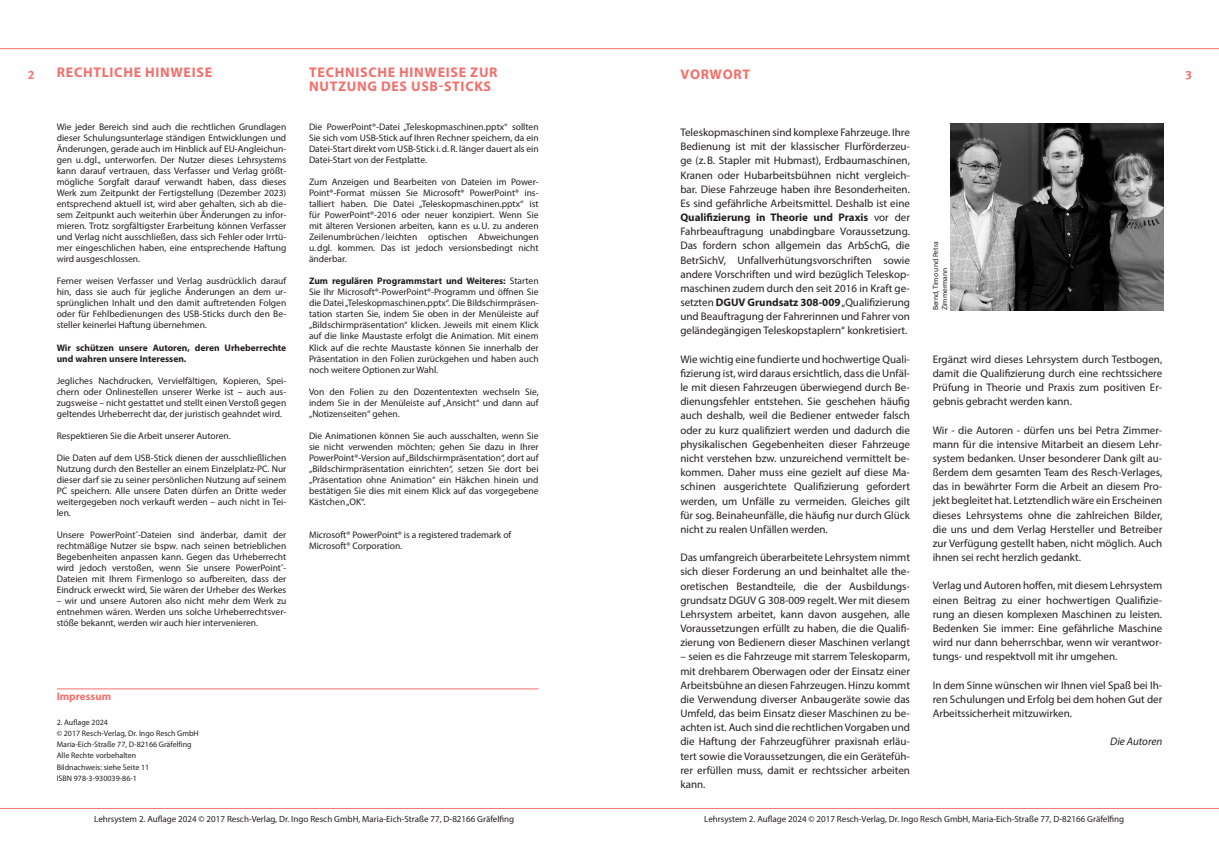
<style>
.page{position:relative;width:1219px;height:842px;background:#fff}
.page>*{position:absolute;margin:0;border:0;box-sizing:border-box;transform-origin:0 0}
.t1{font:700 14px/14.2px "Myriad Pro";letter-spacing:.05em;color:#f2706c}
.t2{font:700 12px "Meta Pro";color:#f2706c}
.t3{font:11px/14.2px "Myriad Pro";color:#231f20;text-align:justify}
.t4{font:italic 11px "Myriad Pro";color:#231f20}
.t5{font:700 11px "Myriad Pro";color:#f2706c}
.t6{font:9.5px/11px "Myriad Pro";color:#231f20;text-align:justify}
.t7{font:700 9.5px/11px "Myriad Pro";color:#231f20}
.t8{font:9px "Myriad Pro";color:#231f20}
.t9{font:8px/11px "Myriad Pro";color:#231f20}
.t10{font:7.5px/9px "Myriad Pro";color:#231f20}
.s1{font-weight:700}
</style>
<div class="page">
<hr style="left:0;top:808px;width:1219px;height:1px;background:#f2706c">
<hr style="left:0;top:48px;width:1219px;height:1px;background:#f2706c">
<hr style="left:57px;top:689px;width:482px;height:1px;background:#f2706c">
<img style="left:950px;top:123px;width:213px;height:187px">
<p class="t2" style="left:28px;top:66px;width:8px">2</p>
<h1 class="t1" style="left:57px;top:64px;width:157px">RECHTLICHE HINWEISE</h1>
<p class="t6" style="left:57px;top:121px;width:231px">Wie jeder Bereich sind auch die rechtlichen Grundlagen dieser Schulungsunterlage ständigen Entwicklungen und Änderungen, gerade auch im Hinblick auf EU-Angleichun&shy;gen u.dgl., unterworfen. Der Nutzer dieses Lehrsystems kann darauf vertrauen, dass Verfasser und Verlag größt&shy;mögliche Sorgfalt darauf verwandt haben, dass dieses Werk zum Zeitpunkt der Fertigstellung (Dezember 2023) entsprechend aktuell ist, wird aber gehalten, sich ab die&shy;sem Zeitpunkt auch weiterhin über Änderungen zu infor&shy;mieren. Trotz sorgfältigster Erarbeitung können Verfasser und Verlag nicht ausschließen, dass sich Fehler oder Irrtü&shy;mer eingeschlichen haben, eine entsprechende Haftung wird ausgeschlossen.</p>
<p class="t6" style="left:57px;top:276px;width:231px">Ferner weisen Verfasser und Verlag ausdrücklich darauf hin, dass sie auch für jegliche Änderungen an dem ur&shy;sprünglichen Inhalt und den damit auftretenden Folgen oder für Fehlbedienungen des USB-Sticks durch den Be&shy;steller keinerlei Haftung übernehmen.</p>
<p class="t7" style="left:57px;top:341px;width:231px">Wir schützen unsere Autoren, deren Urheberrechte und wahren unsere Interessen.</p>
<p class="t6" style="left:57px;top:375px;width:231px">Jegliches Nachdrucken, Vervielfältigen, Kopieren, Spei&shy;chern oder Onlinestellen unserer Werke ist – auch aus&shy;zugsweise – nicht gestattet und stellt einen Verstoß gegen geltendes Urheberrecht dar, der juristisch geahndet wird.</p>
<p class="t6" style="left:57px;top:430px;width:176px">Respektieren Sie die Arbeit unserer Autoren.</p>
<p class="t6" style="left:57px;top:452px;width:231px">Die Daten auf dem USB-Stick dienen der ausschließlichen Nutzung durch den Besteller an einem Einzelplatz-PC. Nur dieser darf sie zu seiner persönlichen Nutzung auf seinem PC speichern. Alle unsere Daten dürfen an Dritte weder weitergegeben noch verkauft werden – auch nicht in Tei&shy;len.</p>
<p class="t6" style="left:57px;top:529px;width:231px">Unsere PowerPoint<sup>®</sup>-Dateien sind änderbar, damit der rechtmäßige Nutzer sie bspw. nach seinen betrieblichen Begebenheiten anpassen kann. Gegen das Urheberrecht wird jedoch verstoßen, wenn Sie unsere PowerPoint<sup>®</sup>- Dateien mit Ihrem Firmenlogo so aufbereiten, dass der Eindruck erweckt wird, Sie wären der Urheber des Werkes</p>
<p class="t6" style="left:57px;top:595px;width:231px">– wir und unsere Autoren also nicht mehr dem Werk zu entnehmen wären. Werden uns solche Urheberrechtsver&shy;stöße bekannt, werden wir auch hier intervenieren.</p>
<h1 class="t1" style="left:309px;top:64px;width:190px">TECHNISCHE HINWEISE ZUR<br>NUTZUNG DES USB-STICKS</h1>
<p class="t6" style="left:309px;top:121px;width:231px">Die PowerPoint®-Datei „Teleskopmaschinen.pptx“ sollten Sie sich vom USB-Stick auf Ihren Rechner speichern, da ein Datei-Start direkt vom USB-Stick i.d.R. länger dauert als ein Datei-Start von der Festplatte.</p>
<p class="t6" style="left:309px;top:176px;width:231px">Zum Anzeigen und Bearbeiten von Dateien im Power-Point®-Format müssen Sie Microsoft® PowerPoint® ins&shy;talliert haben. Die Datei „Teleskopmaschinen.pptx“ ist für PowerPoint®-2016 oder neuer konzipiert. Wenn Sie mit älteren Versionen arbeiten, kann es u.U. zu anderen Zeilenumbrüchen/leichten optischen Abweichungen u.dgl. kommen. Das ist jedoch versionsbedingt nicht änderbar.</p>
<p class="t6" style="left:309px;top:276px;width:231px"><span class="s1">Zum regulären Programmstart und Weiteres:</span> Starten Sie Ihr Microsoft®-PowerPoint®-Programm und öffnen Sie die Datei „Teleskopmaschinen.pptx“. Die Bildschirmpräsen&shy;tation starten Sie, indem Sie oben in der Menüleiste auf „Bildschirmpräsentation“ klicken. Jeweils mit einem Klick auf die linke Maustaste erfolgt die Animation. Mit einem Klick auf die rechte Maustaste können Sie innerhalb der Präsentation in den Folien zurückgehen und haben auch noch weitere Optionen zur Wahl.</p>
<p class="t6" style="left:309px;top:386px;width:231px">Von den Folien zu den Dozententexten wechseln Sie, indem Sie in der Menüleiste auf „Ansicht“ und dann auf „Notizenseiten“ gehen.</p>
<p class="t6" style="left:309px;top:430px;width:231px">Die Animationen können Sie auch ausschalten, wenn Sie sie nicht verwenden möchten; gehen Sie dazu in Ihrer PowerPoint®-Version auf „Bildschirmpräsentation“, dort auf „Bildschirmpräsentation einrichten“, setzen Sie dort bei „Präsentation ohne Animation“ ein Häkchen hinein und bestätigen Sie dies mit einem Klick auf das vorgegebene Kästchen „OK“.</p>
<p class="t6" style="left:309px;top:529px;width:204px">Microsoft® PowerPoint® is a registered trademark of<br>Microsoft® Corporation.</p>
<p class="t5" style="left:57px;top:689px;width:56px">Impressum</p>
<p class="t9" style="left:57px;top:717px;width:144px">2. Auflage 2024<br>© 2017 Resch-Verlag, Dr. Ingo Resch GmbH<br>Maria-Eich-Straße 77, D-82166 Gräfelfing<br>Alle Rechte vorbehalten<br>Bildnachweis: siehe Seite 11<br>ISBN 978-3-930039-86-1</p>
<p class="t8" style="left:94px;top:813px;width:421px">Lehrsystem 2. Auflage 2024 © 2017 Resch-Verlag, Dr. Ingo Resch GmbH, Maria-Eich-Straße 77, D-82166 Gräfelfing</p>
<h1 class="t1" style="left:680px;top:67px;width:71px">VORWORT</h1>
<p class="t3" style="left:680px;top:125px;width:231px">Teleskopmaschinen sind komplexe Fahrzeuge. Ihre Bedienung ist mit der klassischer Flurförderzeu&shy;ge (z.B. Stapler mit Hubmast), Erdbaumaschinen, Kranen oder Hubarbeitsbühnen nicht vergleich&shy;bar. Diese Fahrzeuge haben ihre Besonderheiten.<br>Es sind gefährliche Arbeitsmittel. Deshalb ist eine <span class="s1">Qualifizierung in Theorie und Praxis</span> vor der Fahrbeauftragung unabdingbare Voraussetzung.<br>Das fordern schon allgemein das ArbSchG, die BetrSichV, Unfallverhütungsvorschriften sowie andere Vorschriften und wird bezüglich Teleskop&shy;maschinen zudem durch den seit 2016 in Kraft ge&shy;setzten <span class="s1">DGUV Grundsatz 308-009</span> „Qualifizierung und Beauftragung der Fahrerinnen und Fahrer von geländegängigen Teleskopstaplern“ konkretisiert.</p>
<p class="t3" style="left:680px;top:352px;width:231px">Wie wichtig eine fundierte und hochwertige Quali&shy;fizierung ist, wird daraus ersichtlich, dass die Unfäl&shy;le mit diesen Fahrzeugen überwiegend durch Be&shy;dienungsfehler entstehen. Sie geschehen häufig auch deshalb, weil die Bediener entweder falsch oder zu kurz qualifiziert werden und dadurch die physikalischen Gegebenheiten dieser Fahrzeuge nicht verstehen bzw. unzureichend vermittelt be&shy;kommen. Daher muss eine gezielt auf diese Ma&shy;schinen ausgerichtete Qualifizierung gefordert werden, um Unfälle zu vermeiden. Gleiches gilt für sog. Beinaheunfälle, die häufig nur durch Glück nicht zu realen Unfällen werden.</p>
<p class="t3" style="left:680px;top:550px;width:231px">Das umfangreich überarbeitete Lehrsystem nimmt sich dieser Forderung an und beinhaltet alle the&shy;oretischen Bestandteile, die der Ausbildungs&shy;grundsatz DGUV G 308-009 regelt. Wer mit diesem Lehrsystem arbeitet, kann davon ausgehen, alle Voraussetzungen erfüllt zu haben, die die Qualifi&shy;zierung von Bedienern dieser Maschinen verlangt</p>
<p class="t3" style="left:680px;top:649px;width:231px">– seien es die Fahrzeuge mit starrem Teleskoparm, mit drehbarem Oberwagen oder der Einsatz einer Arbeitsbühne an diesen Fahrzeugen. Hinzu kommt die Verwendung diverser Anbaugeräte sowie das Umfeld, das beim Einsatz dieser Maschinen zu be&shy;achten ist. Auch sind die rechtlichen Vorgaben und die Haftung der Fahrzeugführer praxisnah erläu&shy;tert sowie die Voraussetzungen, die ein Gerätefüh&shy;rer erfüllen muss, damit er rechtssicher arbeiten kann.</p>
<p class="t10" style="left:931px;top:310px;width:71px;rotate:-90deg">Bernd, Timo und Petra<br>Zimmermann</p>
<p class="t3" style="left:933px;top:352px;width:231px">Ergänzt wird dieses Lehrsystem durch Testbogen, damit die Qualifizierung durch eine rechtssichere Prüfung in Theorie und Praxis zum positiven Er&shy;gebnis gebracht werden kann.</p>
<p class="t3" style="left:933px;top:423px;width:231px">Wir - die Autoren - dürfen uns bei Petra Zimmer&shy;mann für die intensive Mitarbeit an diesem Lehr&shy;system bedanken. Unser besonderer Dank gilt au&shy;ßerdem dem gesamten Team des Resch-Verlages, das in bewährter Form die Arbeit an diesem Pro&shy;jekt begleitet hat. Letztendlich wäre ein Erscheinen dieses Lehrsystems ohne die zahlreichen Bilder, die uns und dem Verlag Hersteller und Betreiber zur Verfügung gestellt haben, nicht möglich. Auch ihnen sei recht herzlich gedankt.</p>
<p class="t3" style="left:933px;top:578px;width:231px">Verlag und Autoren hoffen, mit diesem Lehrsystem einen Beitrag zu einer hochwertigen Qualifizie&shy;rung an diesen komplexen Maschinen zu leisten.<br>Bedenken Sie immer: Eine gefährliche Maschine wird nur dann beherrschbar, wenn wir verantwor&shy;tungs- und respektvoll mit ihr umgehen.</p>
<p class="t3" style="left:933px;top:678px;width:231px">In dem Sinne wünschen wir Ihnen viel Spaß bei Ih&shy;ren Schulungen und Erfolg bei dem hohen Gut der Arbeitssicherheit mitzuwirken.</p>
<p class="t4" style="left:1110px;top:735px;width:54px">Die Autoren</p>
<p class="t8" style="left:704px;top:813px;width:421px">Lehrsystem 2. Auflage 2024 © 2017 Resch-Verlag, Dr. Ingo Resch GmbH, Maria-Eich-Straße 77, D-82166 Gräfelfing</p>
<p class="t2" style="left:1185px;top:66px;width:8px">3</p>
</div>
